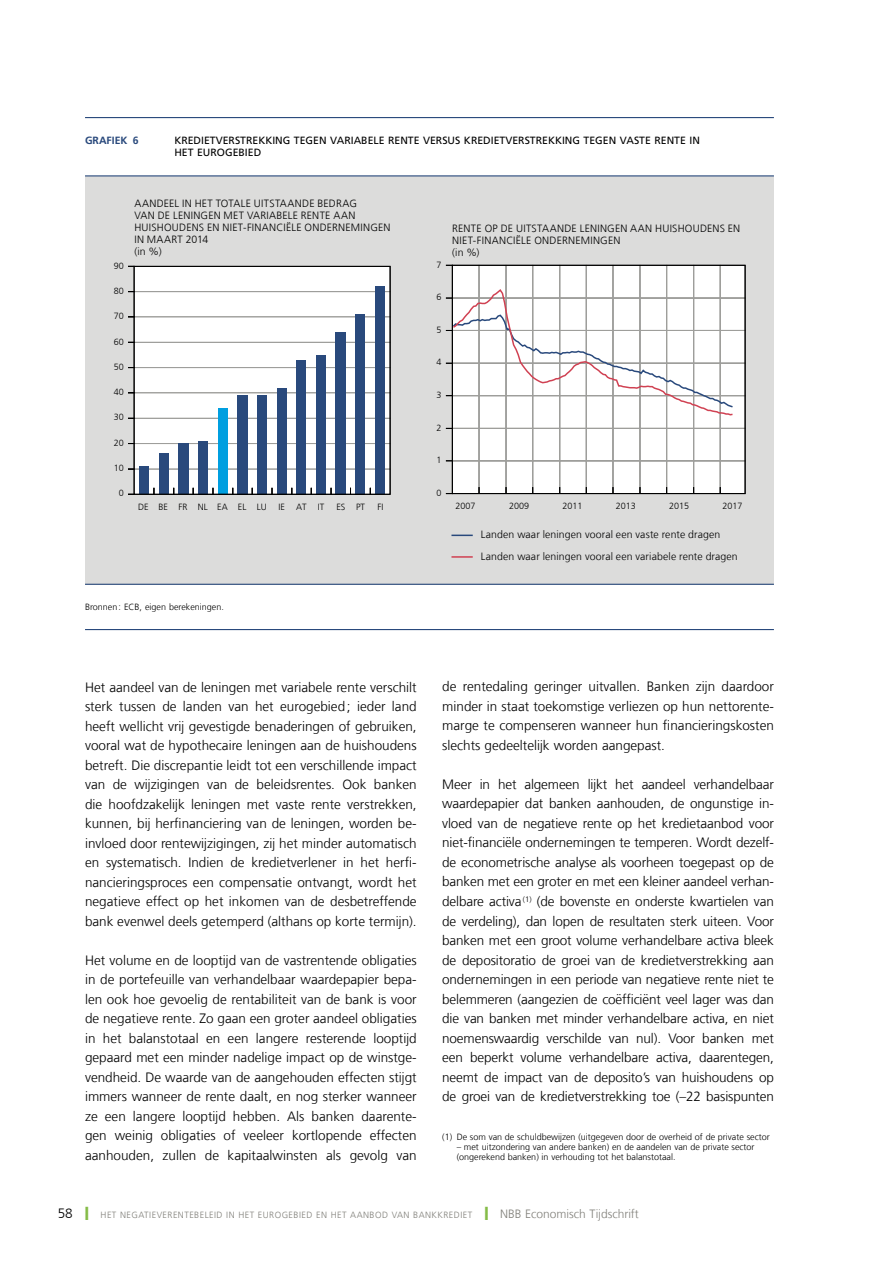
<style>
.page{position:relative;width:893px;height:1263px;background:#fff}
.page>*{position:absolute;margin:0;border:0;box-sizing:border-box;transform-origin:0 0}
.t1{font:300 13.5px/19.5px "Frutiger LT Com";color:#000;text-align:justify}
.t2{font:300 10.5px/12px "Frutiger LT Com";letter-spacing:.02em;color:#000}
.t3{font:10.5px/12px "Frutiger LT Com";color:#000}
.t4{font:700 10.5px "Frutiger LT Com";color:#29497c}
.t5{font:300 9px/9.8px "Frutiger LT Com";color:#000}
.t6{font:300 9px "Frutiger LT Com";letter-spacing:.05em;color:#81807a}
.s1{font-size:13.5px;color:#000}
.s2{color:#85bc48}
.s3{font-size:12px}
</style>
<div class="page">
<div style="left:85px;top:176px;width:689px;height:408px;background:#dcdcdb"></div>
<hr style="left:85px;top:117px;width:689px;height:1px;background:#29497c">
<hr style="left:85px;top:175px;width:689px;height:1px;background:#29497c">
<hr style="left:85px;top:584px;width:689px;height:1px;background:#29497c">
<hr style="left:85px;top:629px;width:689px;height:1px;background:#29497c">
<div style="left:452px;top:265px;width:293px;height:229px;background:#fff"></div>
<div style="left:134px;top:266px;width:256px;height:228px;background:#fff"></div>
<hr style="left:134px;top:291px;width:256px;height:1px;background:#9e9e9b">
<hr style="left:134px;top:316px;width:256px;height:1px;background:#9e9e9b">
<hr style="left:134px;top:342px;width:256px;height:1px;background:#9e9e9b">
<hr style="left:134px;top:367px;width:256px;height:1px;background:#9e9e9b">
<hr style="left:134px;top:392px;width:256px;height:1px;background:#9e9e9b">
<hr style="left:134px;top:418px;width:256px;height:1px;background:#9e9e9b">
<hr style="left:134px;top:443px;width:256px;height:1px;background:#9e9e9b">
<hr style="left:134px;top:469px;width:256px;height:1px;background:#9e9e9b">
<div style="left:139px;top:467px;width:10px;height:27px;background:#29497c"></div>
<div style="left:159px;top:454px;width:10px;height:40px;background:#29497c"></div>
<div style="left:178px;top:443px;width:10px;height:51px;background:#29497c"></div>
<div style="left:198px;top:441px;width:10px;height:53px;background:#29497c"></div>
<div style="left:218px;top:408px;width:10px;height:86px;background:#009fe0"></div>
<div style="left:237px;top:395px;width:11px;height:99px;background:#29497c"></div>
<div style="left:257px;top:395px;width:10px;height:99px;background:#29497c"></div>
<div style="left:277px;top:388px;width:10px;height:106px;background:#29497c"></div>
<div style="left:296px;top:360px;width:10px;height:134px;background:#29497c"></div>
<div style="left:316px;top:355px;width:10px;height:139px;background:#29497c"></div>
<div style="left:336px;top:332px;width:10px;height:162px;background:#29497c"></div>
<div style="left:356px;top:314px;width:9px;height:180px;background:#29497c"></div>
<div style="left:375px;top:287px;width:10px;height:207px;background:#29497c"></div>
<hr style="left:720px;top:265px;width:1px;height:229px;background:#9e9e9b">
<hr style="left:693px;top:265px;width:1px;height:229px;background:#9e9e9b">
<hr style="left:666px;top:265px;width:1px;height:229px;background:#9e9e9b">
<hr style="left:640px;top:265px;width:1px;height:229px;background:#9e9e9b">
<hr style="left:613px;top:265px;width:1px;height:229px;background:#9e9e9b">
<hr style="left:586px;top:265px;width:1px;height:229px;background:#9e9e9b">
<hr style="left:559px;top:265px;width:1px;height:229px;background:#9e9e9b">
<hr style="left:532px;top:265px;width:1px;height:229px;background:#9e9e9b">
<hr style="left:506px;top:265px;width:1px;height:229px;background:#9e9e9b">
<hr style="left:479px;top:265px;width:1px;height:229px;background:#9e9e9b">
<hr style="left:452px;top:298px;width:293px;height:1px;background:#9e9e9b">
<hr style="left:452px;top:330px;width:293px;height:1px;background:#9e9e9b">
<hr style="left:452px;top:363px;width:293px;height:1px;background:#9e9e9b">
<hr style="left:452px;top:395px;width:293px;height:1px;background:#9e9e9b">
<hr style="left:452px;top:428px;width:293px;height:1px;background:#9e9e9b">
<hr style="left:452px;top:460px;width:293px;height:1px;background:#9e9e9b">
<svg style="left:446px;top:288px;width:288px;height:128px"></svg>
<svg style="left:451px;top:535px;width:22px;height:1px"></svg>
<hr style="left:451px;top:556px;width:22px;height:2px;background:#d04152">
<div style="left:134px;top:266px;width:256px;height:229px;border:1px solid #000"></div>
<div style="left:452px;top:265px;width:293px;height:229px;border:1px solid #000"></div>
<p class="t4" style="left:85px;top:134px;width:55px">GRAFIEK 6</p>
<p class="t3" style="left:174px;top:135px;width:527px">KREDIETVERSTREKKING TEGEN VARIABELE RENTE VERSUS KREDIETVERSTREKKING TEGEN VASTE RENTE IN<br>HET EUROGEBIED</p>
<p class="t5" style="left:114px;top:260px;width:12px">90</p>
<p class="t5" style="left:114px;top:286px;width:12px">80</p>
<p class="t5" style="left:114px;top:311px;width:12px">70</p>
<p class="t5" style="left:114px;top:336px;width:12px">60</p>
<p class="t5" style="left:114px;top:362px;width:12px">50</p>
<p class="t5" style="left:114px;top:387px;width:12px">40</p>
<p class="t5" style="left:114px;top:412px;width:12px">30</p>
<p class="t5" style="left:114px;top:438px;width:12px">20</p>
<p class="t5" style="left:114px;top:463px;width:12px">10</p>
<p class="t5" style="left:119px;top:488px;width:7px">0</p>
<p class="t2" style="left:134px;top:198px;width:258px">AANDEEL IN HET TOTALE UITSTAANDE BEDRAG<br>VAN DE LENINGEN MET VARIABELE RENTE AAN<br>HUISHOUDENS EN NIET‑FINANCIËLE ONDERNEMINGEN<br>IN MAART 2014<br>(in %)</p>
<p class="t5" style="left:138px;top:501px;width:130px">DE BE FR NL EA EL LU</p>
<p class="t5" style="left:278px;top:501px;width:47px">IE AT IT</p>
<p class="t5" style="left:336px;top:501px;width:30px">ES PT</p>
<p class="t5" style="left:377px;top:501px;width:7px">FI</p>
<p class="t5" style="left:85px;top:602px;width:140px">Bronnen: EC B, eigen berekeningen.</p>
<p class="t5" style="left:437px;top:260px;width:7px">7</p>
<p class="t5" style="left:437px;top:292px;width:7px">6</p>
<p class="t5" style="left:437px;top:325px;width:7px">5</p>
<p class="t5" style="left:437px;top:357px;width:7px">4</p>
<p class="t5" style="left:437px;top:390px;width:7px">3</p>
<p class="t5" style="left:437px;top:422px;width:7px">2</p>
<p class="t5" style="left:437px;top:455px;width:7px">1</p>
<p class="t5" style="left:437px;top:488px;width:7px">0</p>
<p class="t2" style="left:452px;top:222px;width:290px">RENTE OP DE UITSTAANDE LENINGEN AAN HUISHOUDENS EN<br>NIET‑FINANCIËLE ONDERNEMINGEN<br>(in %)</p>
<p class="t5" style="left:456px;top:501px;width:22px">2007</p>
<p class="t5" style="left:509px;top:501px;width:22px">2009</p>
<p class="t5" style="left:562px;top:501px;width:22px">2011</p>
<p class="t5" style="left:616px;top:501px;width:22px">2013</p>
<p class="t5" style="left:669px;top:501px;width:22px">2015</p>
<p class="t5" style="left:723px;top:501px;width:22px">2017</p>
<p class="t2" style="left:481px;top:528px;width:241px">Landen waar leningen vooral een vaste rente dragen</p>
<p class="t2" style="left:481px;top:550px;width:258px">Landen waar leningen vooral een variabele rente dragen</p>
<p class="t1" style="left:85px;top:677px;width:333px">Het aandeel van de leningen met variabele rente verschilt sterk tussen de landen van het eurogebied; ieder land heeft wellicht vrij gevestigde benaderingen of gebruiken, vooral wat de hypothecaire leningen aan de huishoudens betreft. Die discrepantie leidt tot een verschillende impact van de wijzigingen van de beleidsrentes. Ook banken die hoofdzakelijk leningen met vaste rente verstrekken, kunnen, bij herfinanciering van de leningen, worden be&shy;ï nvloed door rentewijzigingen, zij het minder automatisch en systematisch. Indien de kredietverlener in het herfi&shy;nancieringsproces een compensatie ontvangt, wordt het negatieve effect op het inkomen van de desbetreffende bank evenwel deels getemperd (althans op korte termijn).</p>
<p class="t1" style="left:85px;top:950px;width:333px">Het volume en de looptijd van de vastrentende obligaties in de portefeuille van verhandelbaar waardepapier bepa&shy;len ook hoe gevoelig de rentabiliteit van de bank is voor de negatieve rente. Zo gaan een groter aandeel obligaties in het balanstotaal en een langere resterende looptijd gepaard met een minder nadelige impact op de winstge&shy;vendheid. De waarde van de aangehouden effecten stijgt immers wanneer de rente daalt, en nog sterker wanneer ze een langere looptijd hebben. Als banken daarente&shy;gen weinig obligaties of veeleer kortlopende effecten aanhouden, zullen de kapitaalwinsten als gevolg van</p>
<p class="t1" style="left:442px;top:677px;width:333px">de rentedaling geringer uitvallen. Banken zijn daardoor minder in staat toekomstige verliezen op hun nettorente&shy;marge te compenseren wanneer hun financieringskosten slechts gedeeltelijk worden aangepast.</p>
<p class="t1" style="left:442px;top:774px;width:333px">Meer in het algemeen lijkt het aandeel verhandelbaar waardepapier dat banken aanhouden, de ongunstige in&shy;vloed van de negatieve rente op het kredietaanbod voor niet-financiële ondernemingen te temperen. Wordt dezelf&shy;de econometrische analyse als voorheen toegepast op de banken met een groter en met een kleiner aandeel verhan&shy;delbare activa <sup>(1)</sup> (de bovenste en onderste kwartielen van de verdeling), dan lopen de resultaten sterk uiteen. Voor banken met een groot volume verhandelbare activa bleek de depositoratio de groei van de kredietverstrekking aan ondernemingen in een periode van negatieve rente niet te belemmeren (aangezien de coëfficiënt veel lager was dan die van banken met minder verhandelbare activa, en niet noemenswaardig verschilde van nul). Voor banken met een beperkt volume verhandelbare activa, daarentegen, neemt de impact van de deposito’s van huishoudens op de groei van de kredietverstrekking toe (–22 basispunten</p>
<p class="t5" style="left:442px;top:1132px;width:329px">(1) De som van de schuldbewijzen (uitgegeven door de overheid of de private sector</p>
<p class="t5" style="left:457px;top:1142px;width:299px">– met uitzondering van andere banken) en de aandelen van de private sector (ongerekend banken) in verhouding tot het balanstotaal.</p>
<p class="t6" style="left:58px;top:1209px;width:49px"><span class="s1">58</span><span class="s2">❙</span> Het</p>
<p class="t6" style="left:120px;top:1209px;width:71px">negatieverentebe</p>
<p class="t6" style="left:205px;top:1209px;width:436px">leid in het eu rogeb ied en het aanbod van bankkred iet <span class="s2">❙</span> <span class="s3">NBB Economisch Tijdschrift</span></p>
</div>
